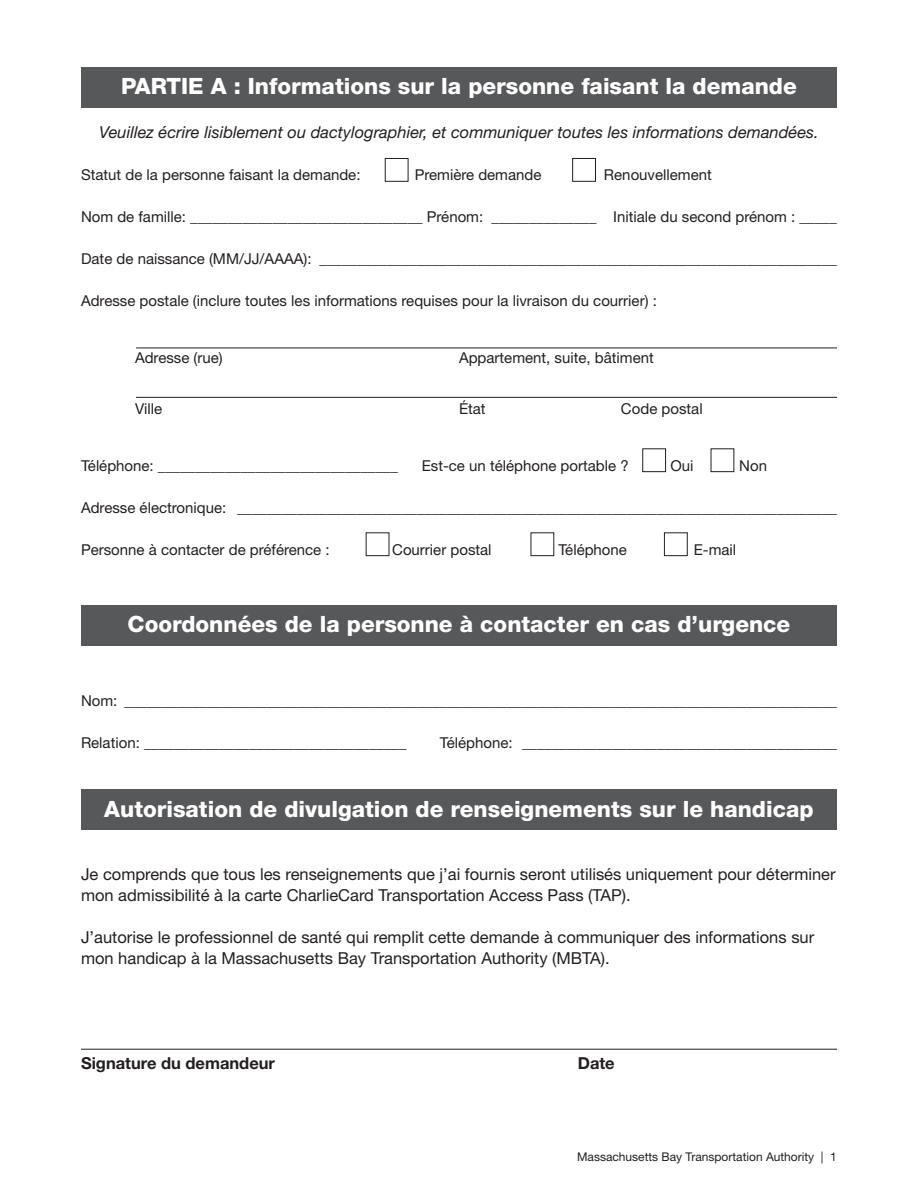
<style>
.page{position:relative;width:918px;height:1188px;background:#fff}
.page>*{position:absolute;margin:0;border:0;box-sizing:border-box;transform-origin:0 0}
.Section_Headers{font:800 22.5px "Helvetica Neue LT Std";color:#fff}
.t1{font:16.5px/21px "Helvetica Neue LT Std";color:#231f20}
.t2{font:italic 16.5px "Helvetica Neue LT Std";color:#231f20}
.t3{font:700 16.5px "Helvetica Neue LT Std";color:#231f20}
.t4{font:15px "Helvetica Neue LT Std";color:#231f20}
.t5{font:12px "Helvetica Neue LT Std";color:#231f20}
</style>
<div class="page">
<div style="left:81px;top:68px;width:756px;height:40px;background:#57585a"></div>
<div style="left:81px;top:605px;width:756px;height:41px;background:#57585a"></div>
<div style="left:81px;top:789px;width:756px;height:41px;background:#57585a"></div>
<div style="left:385px;top:158px;width:23px;height:24px;border:1px solid #231f20"></div>
<div style="left:642px;top:448px;width:24px;height:24px;border:1px solid #231f20"></div>
<div style="left:664px;top:532px;width:24px;height:24px;border:1px solid #231f20"></div>
<div style="left:572px;top:158px;width:24px;height:24px;border:1px solid #231f20"></div>
<hr style="left:136px;top:347px;width:701px;height:1px;background:#231f20">
<hr style="left:81px;top:1049px;width:756px;height:1px;background:#231f20">
<hr style="left:136px;top:397px;width:701px;height:1px;background:#231f20">
<p class="Section_Headers" style="left:121px;top:73px;width:677px">PARTIE A : Informations sur la personne faisant la demande</p>
<p class="t2" style="left:99px;top:122px;width:721px">Veuillez écrire lisiblement ou dactylographier, et communiquer toutes les informations demandées.</p>
<p class="t4" style="left:604px;top:166px;width:109px">Renouvellement</p>
<p class="t4" style="left:81px;top:166px;width:281px">Statut de la personne faisant la demande:</p>
<p class="t4" style="left:415px;top:166px;width:128px">Première demande</p>
<p class="t4" style="left:81px;top:208px;width:404px">Nom de famille: _______________________________ Prénom:</p>
<p class="t4" style="left:81px;top:250px;width:757px">D a t e d e n a i s s a n c e ( M M / J J / A A A A _____________________________________________________________________: (</p>
<p class="t4" style="left:81px;top:292px;width:577px">Adresse postale (inclure toutes les informations requises pour la livraison du courrier :(</p>
<p class="t4" style="left:613px;top:208px;width:225px">Initiale du second prénom _____:</p>
<p class="t4" style="left:492px;top:208px;width:106px">______________</p>
<p class="t4" style="left:135px;top:349px;width:89px">Adresse (rue)</p>
<p class="t4" style="left:459px;top:349px;width:196px">Appartement, suite, bâtiment</p>
<p class="t4" style="left:135px;top:400px;width:29px">Ville</p>
<p class="t4" style="left:459px;top:400px;width:28px">État</p>
<p class="t4" style="left:621px;top:400px;width:83px">Code postal</p>
<p class="t4" style="left:81px;top:457px;width:318px">Téléphone: ________________________________</p>
<p class="t4" style="left:422px;top:457px;width:208px">Est-ce un téléphone portable ?</p>
<p class="t4" style="left:670px;top:457px;width:25px">Oui</p>
<p class="t4" style="left:739px;top:457px;width:29px">Non</p>
<p class="t4" style="left:81px;top:499px;width:147px">Adresse électronique:</p>
<p class="t4" style="left:237px;top:499px;width:601px">________________________________________________________________________________</p>
<p class="t4" style="left:81px;top:541px;width:250px">Personne à contacter de préférence :</p>
<p class="t4" style="left:392px;top:541px;width:101px">Courrier postal</p>
<p class="t4" style="left:558px;top:541px;width:70px">Téléphone</p>
<p class="t4" style="left:694px;top:541px;width:44px">E-mail</p>
<p class="Section_Headers" style="left:128px;top:611px;width:664px">Coordonnées de la personne à contacter en cas d’urgence</p>
<p class="t4" style="left:81px;top:691px;width:757px">N o m _______________________________________________________________________________________________:</p>
<p class="t4" style="left:81px;top:733px;width:327px">Relation: ___________________________________</p>
<p class="t4" style="left:440px;top:733px;width:74px">Téléphone:</p>
<p class="t4" style="left:522px;top:733px;width:316px">__________________________________________</p>
<p class="Section_Headers" style="left:104px;top:795px;width:711px">Autorisation de divulgation de renseignements sur le handicap</p>
<p class="t1" style="left:81px;top:863px;width:756px">Je comprends que tous les renseignements que ’j ai fournis seront utilisés uniquement pour déterminer mon admissibilité laà carte CharlieCard Transportation Access Pass (TAP .(</p>
<p class="t1" style="left:81px;top:926px;width:735px">’J autorise le professionnel de santé qui remplit cette demande à communiquer des informations sur mon handicap laà Massachusetts Bay Transportation Authority (MBTA .(</p>
<p class="t3" style="left:81px;top:1052px;width:196px">Signature du demandeur</p>
<p class="t3" style="left:578px;top:1052px;width:38px">Date</p>
<p class="t5" style="left:821px;top:1150px;width:18px">1|</p>
<p class="t5" style="left:577px;top:1150px;width:239px">Massachusetts Bay Transportation Authority</p>
</div>
